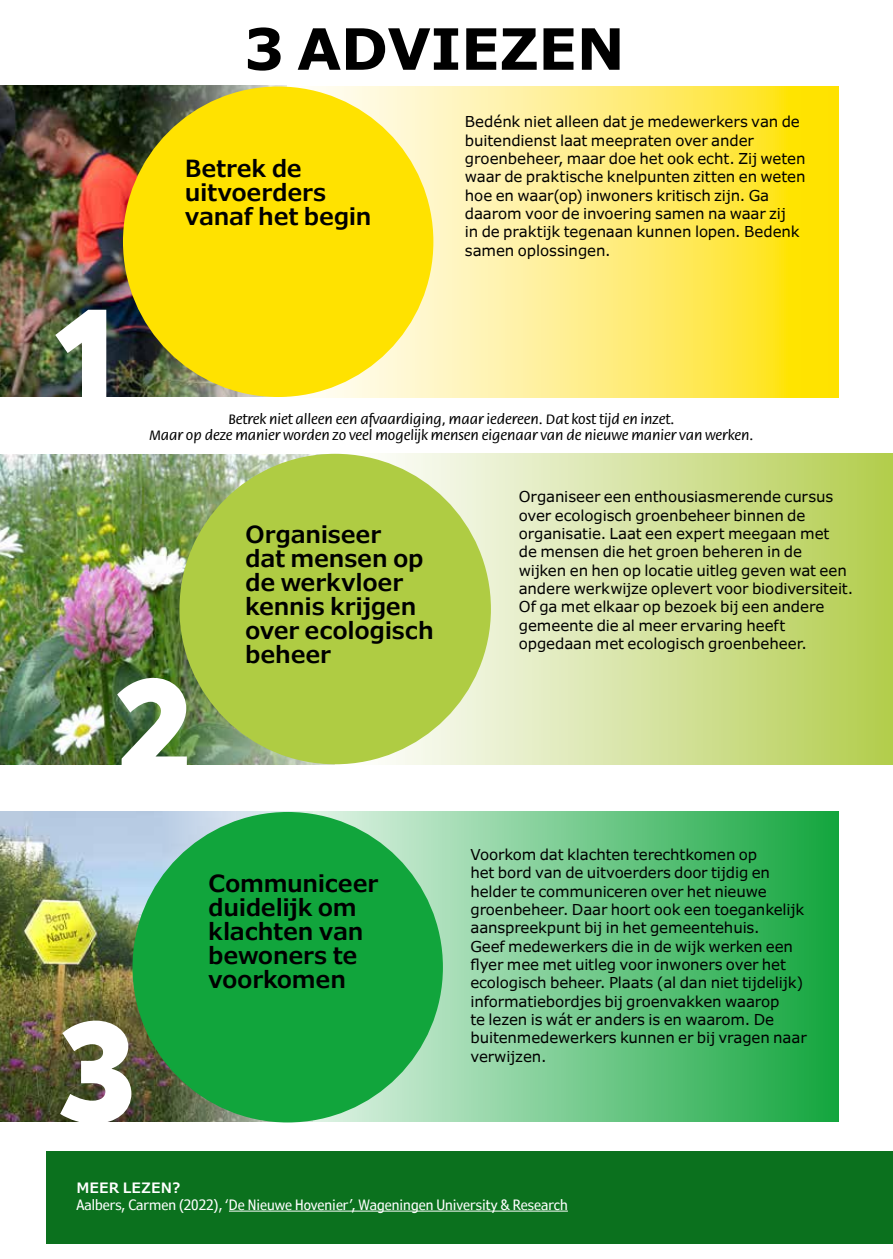
<style>
.page{position:relative;width:893px;height:1259px;background:#fff}
.page>*{position:absolute;margin:0;border:0;box-sizing:border-box;transform-origin:0 0}
.t1{font:900 135px "Axiforma";color:#fff}
.t2{font:700 57px "Verdana";letter-spacing:-.01em;color:#000}
.t3{font:600 23.55px/24px "Verdana Pro";letter-spacing:-.015em;color:#000}
.t4{font:15px/18.3px "Verdana Pro";letter-spacing:-.01em;color:#000}
.t5{font:500 15px/16.5px "Flora Std";color:#000;text-align:center}
.t6{font:condensed 14.25px "Verdana Pro";color:#fff}
.t7{font:600 14.25px "Verdana Pro";color:#fff}
</style>
<div class="page">
<div style="left:47px;top:1151px;width:846px;height:92px;background:#0b711e"></div>
<hr style="left:229px;top:1210px;width:339px;height:1px;background:#fff">
<svg style="left:290px;top:87px;width:548px;height:310px;background:#ffec72"></svg>
<img style="left:0;top:86px;width:266px;height:310px">
<div style="left:123px;top:86px;width:310px;height:311px;background:#ffe200;border-radius:50%"></div>
<div style="left:345px;top:453px;width:548px;height:311px;background:linear-gradient(to right,#fdfdfe,#b5ce52)"></div>
<img style="left:0;top:454px;width:335px;height:311px">
<div style="left:179px;top:454px;width:312px;height:310px;background:#afcc43;border-radius:50%"></div>
<img style="left:0;top:811px;width:233px;height:310px">
<svg style="left:233px;top:811px;width:606px;height:310px;background:#66c582"></svg>
<div style="left:132px;top:812px;width:311px;height:310px;background:#11a53c;border-radius:50%"></div>
<h2 class="t2" style="left:244px;top:9px;width:382px">3 ADVIEZEN</h2>
<h3 class="t3" style="left:185px;top:157px;width:188px">Betrek de uitvoerders vanaf het begin</h3>
<p class="t4" style="left:465px;top:113px;width:342px">Bedénk niet alleen dat je medewerkers van de buitendienst laat meepraten over ander groenbeheer, maar doe het ook echt. Zij weten waar de praktische knelpunten zitten en weten hoe en waar(op) inwoners kritisch zijn. Ga daarom voor de invoering samen na waar zij<br>in de praktijk tegenaan kunnen lopen. Bedenk samen oplossingen.</p>
<h1 class="t1" style="left:56px;top:264px;width:61px">1</h1>
<p class="t5" style="left:149px;top:411px;width:606px">Betrek niet alleen een afvaardiging, maar iedereen. Dat kost tijd en inzet.<br>Maar op deze manier worden zo veel mogelijk mensen eigenaar van de nieuwe manier van werken.</p>
<h1 class="t1" style="left:115px;top:634px;width:80px">2</h1>
<h3 class="t3" style="left:245px;top:523px;width:190px">Organiseer<br>dat mensen op de werkvloer kennis krijgen over ecologisch beheer</h3>
<p class="t4" style="left:519px;top:488px;width:336px">Organiseer een enthousiasmerende cursus over ecologisch groenbeheer binnen de organisatie. Laat een expert meegaan met<br>de mensen die het groen beheren in de wijken en hen op locatie uitleg geven wat een andere werkwijze oplevert voor biodiversiteit.<br>Of ga met elkaar op bezoek bij een andere gemeente die al meer ervaring heeft opgedaan met ecologisch groenbeheer.</p>
<h1 class="t1" style="left:59px;top:977px;width:79px">3</h1>
<h3 class="t3" style="left:208px;top:871px;width:172px">Communiceer duidelijk om klachten van bewoners te voorkomen</h3>
<p class="t4" style="left:470px;top:845px;width:338px">Voorkom dat klachten terechtkomen op<br>het bord van de uitvoerders door tijdig en helder te communiceren over het nieuwe groenbeheer. Daar hoort ook een toegankelijk aanspreekpunt bij in het gemeentehuis.<br>Geef medewerkers die in de wijk werken een flyer mee met uitleg voor inwoners over het ecologisch beheer. Plaats (al dan niet tijdelijk) informatiebordjes bij groenvakken waarop<br>te lezen is wát er anders is en waarom. De buitenmedewerkers kunnen er bij vragen naar verwijzen.</p>
<p class="t7" style="left:77px;top:1178px;width:105px">MEER LEZEN?</p>
<p class="t6" style="left:77px;top:1195px;width:493px">Aalbers, Carmen (2022), ‘De Nieuwe Hovenier’, Wageningen University &amp; Research</p>
</div>
